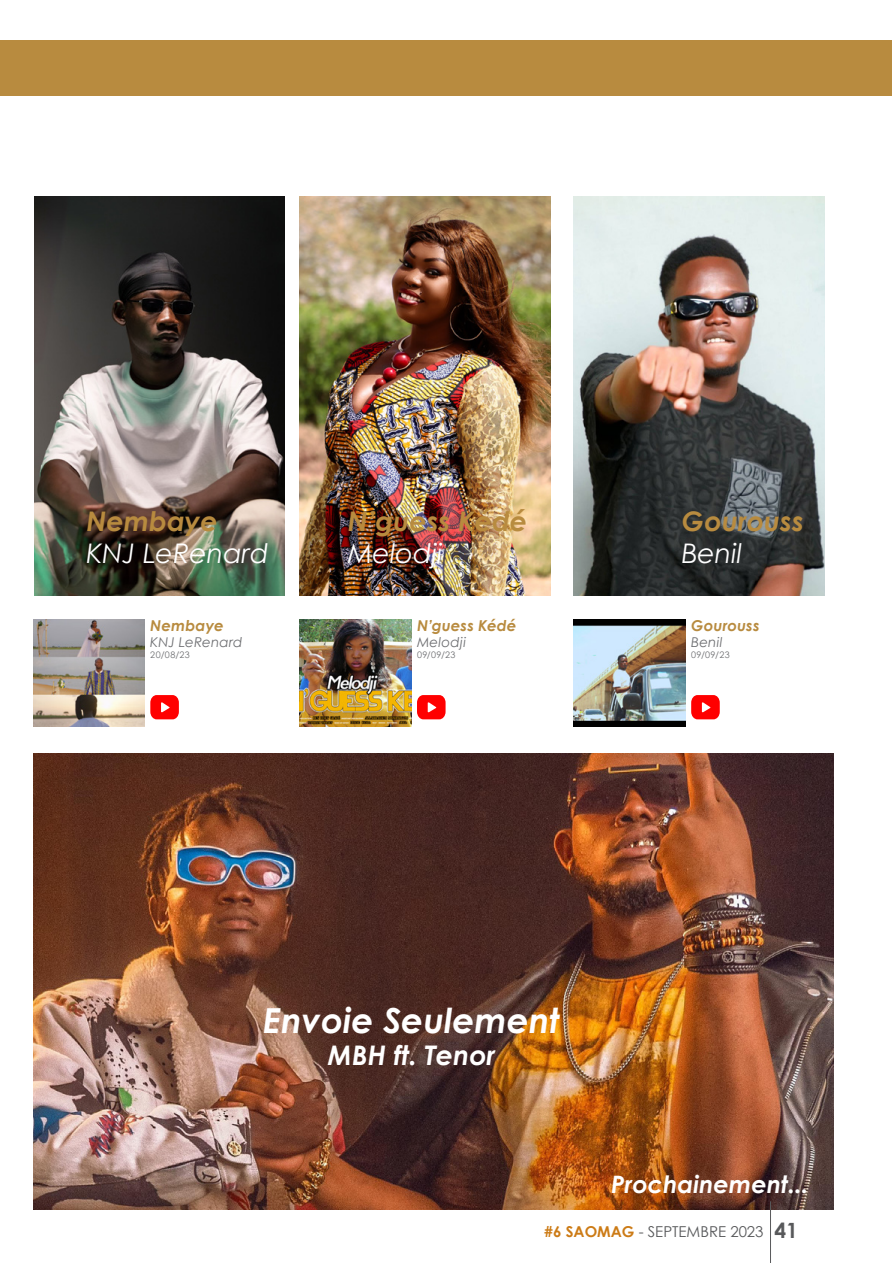
<style>
.page{position:relative;width:893px;height:1263px;background:#fff}
.page>*{position:absolute;margin:0;border:0;box-sizing:border-box;transform-origin:0 0}
.t1{font:italic 700 34.5px "Century Gothic";color:#fff}
.t2{font:italic 700 27px "Century Gothic";color:#b88b3f}
.t3{font:italic 27px "Century Gothic";color:#fff}
.t4{font:italic 700 27px "Century Gothic";color:#fff}
.t5{font:italic 700 24px "Century Gothic";color:#fff}
.t6{font:italic 700 15px "Century Gothic";letter-spacing:.01em;color:#b88b3f}
.t7{font:15px "Century Gothic";color:#58595b}
.t8{font:italic 13.5px "Century Gothic";letter-spacing:.015em;color:#6d6e71}
.t9{font:9px "Century Gothic";letter-spacing:.04em;color:#6d6e71}
.s1{font-weight:700;color:#cc7b16}
.s2{font-weight:700;font-size:21px}
</style>
<div class="page">
<img style="left:34px;top:196px;width:251px;height:399px">
<img style="left:300px;top:196px;width:251px;height:399px">
<img style="left:574px;top:196px;width:251px;height:399px">
<img style="left:33px;top:753px;width:800px;height:457px">
<hr style="left:770px;top:1201px;width:1px;height:62px;background:#58595b">
<div style="left:0;top:41px;width:892px;height:55px;background:#b88b3f"></div>
<img style="left:33px;top:619px;width:112px;height:107px">
<img style="left:300px;top:619px;width:112px;height:107px">
<img style="left:574px;top:619px;width:112px;height:107px">
<svg style="left:150px;top:695px;width:29px;height:24px"></svg>
<svg style="left:417px;top:695px;width:29px;height:24px"></svg>
<svg style="left:691px;top:695px;width:29px;height:24px"></svg>
<p class="t2" style="left:87px;top:500px;width:133px">Nembaye</p>
<p class="t3" style="left:87px;top:534px;width:183px">KNJ LeRenard</p>
<p class="t6" style="left:150px;top:614px;width:75px">Nembaye</p>
<p class="t8" style="left:150px;top:633px;width:94px">KNJ LeRenard</p>
<p class="t9" style="left:150px;top:648px;width:41px">20/08/23</p>
<p class="t2" style="left:348px;top:500px;width:181px">N’guess Kédé</p>
<p class="t3" style="left:348px;top:534px;width:96px">Melodji</p>
<p class="t6" style="left:417px;top:614px;width:101px">N’guess Kédé</p>
<p class="t8" style="left:417px;top:633px;width:51px">Melodji</p>
<p class="t9" style="left:417px;top:648px;width:40px">09/09/23</p>
<p class="t2" style="left:682px;top:500px;width:124px">Gourouss</p>
<p class="t3" style="left:682px;top:534px;width:62px">Benil</p>
<p class="t6" style="left:691px;top:614px;width:70px">Gourouss</p>
<p class="t8" style="left:691px;top:633px;width:33px">Benil</p>
<p class="t9" style="left:691px;top:648px;width:40px">09/09/23</p>
<p class="t1" style="left:263px;top:994px;width:298px">Envoie Seulement</p>
<p class="t4" style="left:328px;top:1035px;width:169px">MBH ft. Tenor</p>
<p class="t5" style="left:611px;top:1166px;width:199px">Prochainement...</p>
<p class="t7" style="left:544px;top:1221px;width:255px"><span class="s1">#6 SAOMAG</span> - SEPTEMBRE 2023 <span class="s2">41</span></p>
</div>
